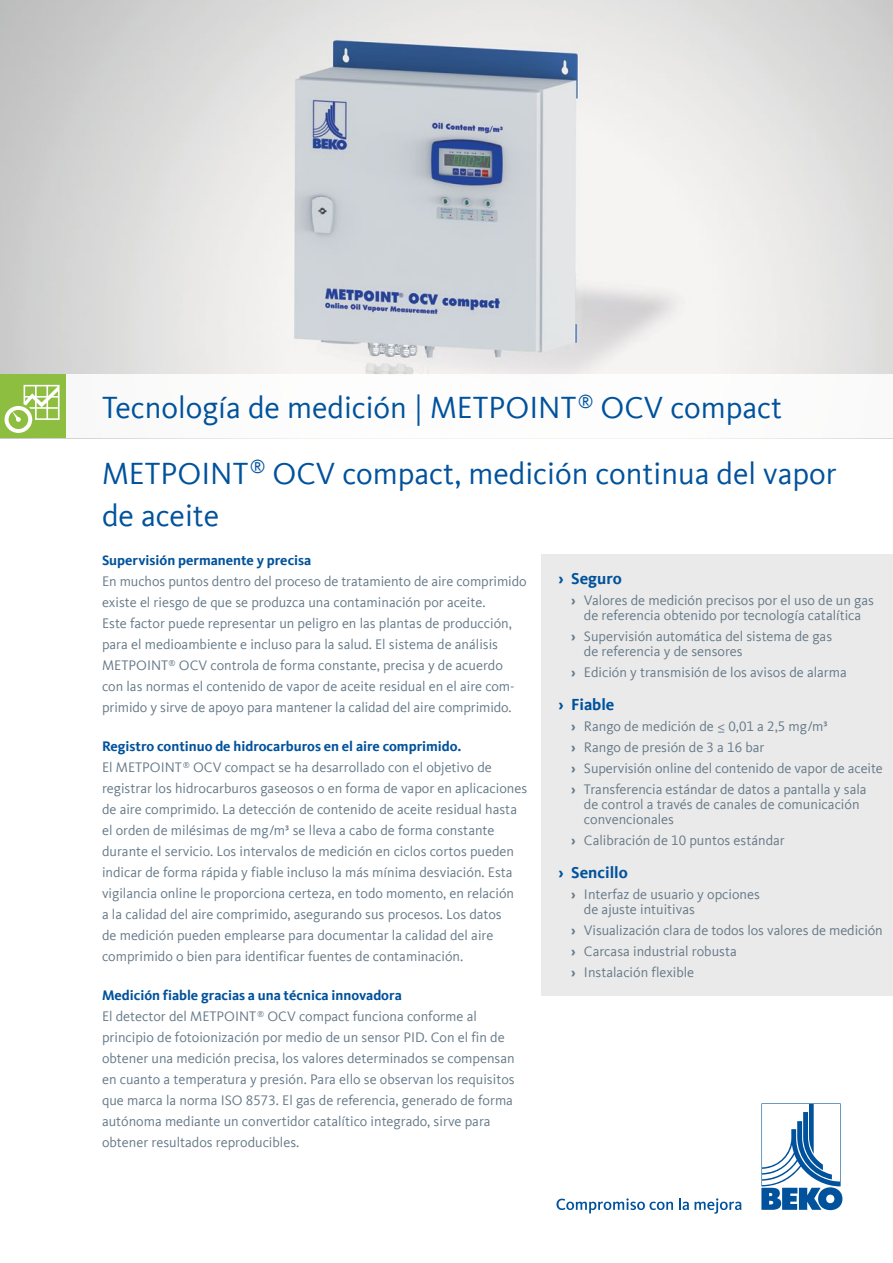
<style>
.page{position:relative;width:893px;height:1263px;background:#fff}
.page>*{position:absolute;margin:0;border:0;box-sizing:border-box;transform-origin:0 0}
.t1{font:31.5px/42px "Kievit Offc Pro";color:#00529c}
.t2{font:700 16.5px "Kievit Offc Pro";color:#00529c}
.t3{font:14.25px/21px "Kievit Offc Pro";color:#657988}
.t4{font:700 14.25px "Kievit Offc Pro";color:#00529c}
.s1{font-weight:700;color:#00529c}
.s2{font-weight:700}
</style>
<div class="page">
<img style="left:0;top:0;width:893px;height:374px">
<div style="left:0;top:374px;width:65px;height:64px;background:#8ebe3f"></div>
<svg style="left:5px;top:385px;width:55px;height:48px"></svg>
<svg style="left:761px;top:1103px;width:81px;height:107px"></svg>
<svg style="left:556px;top:1198px;width:117px;height:15px"></svg>
<svg style="left:679px;top:1198px;width:10px;height:12px"></svg>
<svg style="left:695px;top:1198px;width:46px;height:16px"></svg>
<div style="left:541px;top:554px;width:352px;height:441px;background:#eaeaea"></div>
<h1 class="t1" style="left:102px;top:386px;width:682px">Tecnología de medición | METPOINT<sup>®</sup> OCV compact</h1>
<h1 class="t1" style="left:102px;top:452px;width:736px">METPOINT<sup>®</sup> OCV compact, medición continua del vapor de aceite</h1>
<p class="t4" style="left:102px;top:552px;width:211px">Supervisión permanente y precisa</p>
<p class="t3" style="left:102px;top:571px;width:426px">En muchos puntos dentro del proceso de tratamiento de aire comprimido existe el riesgo de que se produzca una contaminación por aceite.<br>Este factor puede representar un peligro en las plantas de producción, para el medioambiente e incluso para la salud. El sistema de análisis METPOINT<sup>®</sup> OCV controla de forma constante, precisa y de acuerdo con las normas el contenido de vapor de aceite residual en el aire com&shy;primido y sirve de apoyo para mantener la calidad del aire comprimido.</p>
<p class="t3" style="left:102px;top:736px;width:427px"><span class="s1">Registro continuo de hidrocarburos en el aire comprimido.<br></span>El METPOINT <sup>®</sup> OCV compact se ha desarrollado con el objetivo de registrar los hidrocarburos gaseosos o en forma de vapor en aplicaciones de aire comprimido. La detección de contenido de aceite residual hasta el orden de milésimas de mg/m³ se lleva a cabo de forma constante durante el servicio. Los intervalos de medición en ciclos cortos pueden indicar de forma rápida y fiable incluso la más mínima desviación. Esta vigilancia online le proporciona certeza, en todo momento, en relación<br>a la calidad del aire comprimido, asegurando sus procesos. Los datos<br>de medición pueden emplearse para documentar la calidad del aire comprimido o bien para identificar fuentes de contaminación.</p>
<p class="t3" style="left:102px;top:985px;width:414px"><span class="s1">Medición fiable gracias a una técnica innovadora<br></span>El detector del METPOINT <sup>®</sup> OCV compact funciona conforme al principio de fotoionización por medio de un sensor PID. Con el fin de obtener una medición precisa, los valores determinados se compensan en cuanto a temperatura y presión. Para ello se observan los requisitos que marca la norma ISO 8573. El gas de referencia, generado de forma autónoma mediante un convertidor catalítico integrado, sirve para obtener resultados reproducibles.</p>
<p class="t2" style="left:558px;top:569px;width:65px">› Seguro</p>
<p class="t3" style="left:571px;top:593px;width:304px;line-height:15px;text-align:center"><span class="s2">›</span> Valores de medición precisos por el uso de un gas de referencia obtenido por tecnología catalítica</p>
<p class="t3" style="left:584px;top:629px;width:250px;line-height:15px;text-indent:-13px"><span class="s2">›</span> Supervisión automática del sistema de gas de referencia y de sensores</p>
<p class="t3" style="left:571px;top:662px;width:277px"><span class="s2">›</span> Edición y transmisión de los avisos de alarma</p>
<p class="t2" style="left:558px;top:695px;width:58px">› Fiable</p>
<p class="t3" style="left:571px;top:716px;width:313px"><span class="s2">›</span> Rango de medición de ≤ 0,01 a 2,5 mg/m³<br><span class="s2">›</span> Rango de presión de 3 a 16 bar<br><span class="s2">›</span> Supervisión online del contenido de vapor de aceite <span class="s2">›</span> Transferencia estándar de datos a pantalla y sala</p>
<p class="t3" style="left:584px;top:797px;width:277px;line-height:15px">de control a través de canales de comunicación convencionales</p>
<p class="t3" style="left:571px;top:830px;width:215px"><span class="s2">›</span> Calibración de 10 puntos estándar</p>
<p class="t2" style="left:558px;top:863px;width:71px">› Sencillo</p>
<p class="t3" style="left:584px;top:887px;width:177px;line-height:15px;text-indent:-13px"><span class="s2">›</span> Interfaz de usuario y opciones de ajuste intuitivas</p>
<p class="t3" style="left:571px;top:920px;width:313px"><span class="s2">›</span> Visualización clara de todos los valores de medición <span class="s2">›</span> Carcasa industrial robusta<br><span class="s2">›</span> Instalación flexible</p>
</div>
